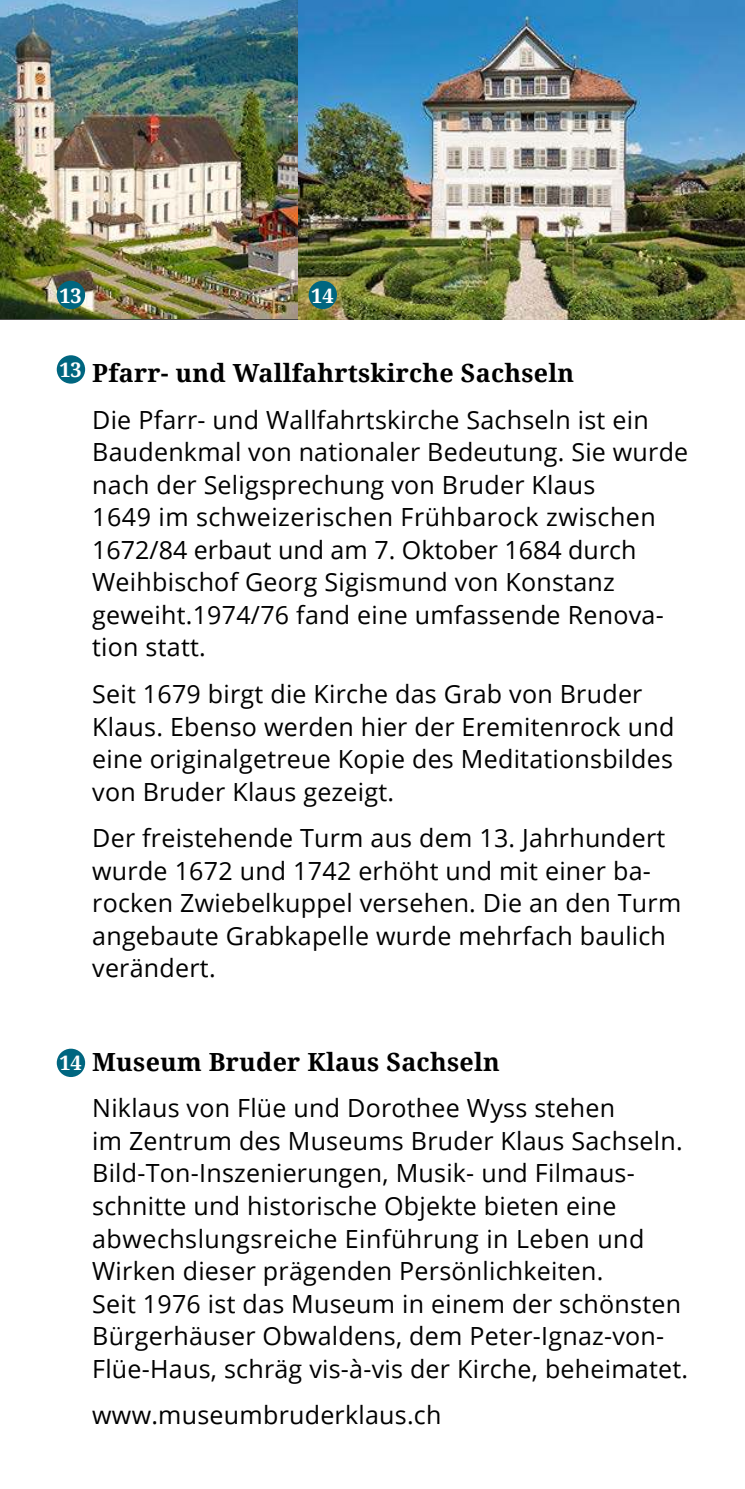
<style>
.page{position:relative;width:745px;height:1489px;background:#fff}
.page>*{position:absolute;margin:0;border:0;box-sizing:border-box;transform-origin:0 0}
.t1{font:25px/32.5px "Open Sans";letter-spacing:.01em;color:#000}
.t2{font:700 25px "Noto Serif";letter-spacing:.01em;color:#000}
.t3{font:700 20px "Noto Serif";color:#fff}
</style>
<div class="page">
<img style="left:298px;top:0;width:446px;height:319px">
<div style="left:57px;top:355px;width:28px;height:28px;background:#006680;border-radius:50%"></div>
<div style="left:308px;top:281px;width:29px;height:28px;background:#006680;border-radius:50%"></div>
<img style="left:0;top:0;width:298px;height:319px">
<div style="left:57px;top:281px;width:28px;height:28px;background:#006680;border-radius:50%"></div>
<div style="left:57px;top:1048px;width:28px;height:28px;background:#006680;border-radius:50%"></div>
<p class="t3" style="left:59px;top:287px;width:24px">13</p>
<p class="t3" style="left:311px;top:287px;width:24px">14</p>
<p class="t3" style="left:59px;top:361px;width:24px">13</p>
<p class="t2" style="left:92px;top:363px;width:483px">Pfarr- und Wallfahrtskirche Sachseln</p>
<p class="t1" style="left:92px;top:403px;width:597px">Die Pfarr- und Wallfahrtskirche Sachseln ist ein Baudenkmal von nationaler Bedeutung. Sie wurde nach der Seligsprechung von Bruder Klaus<br>1649 im schweizerischen Frühbarock zwischen 1672/84 erbaut und am 7. Oktober 1684 durch Weihbischof Georg Sigismund von Konstanz geweiht.1974/76 fand eine umfassende Renova&shy;tion statt.</p>
<p class="t1" style="left:92px;top:680px;width:583px">Seit 1679 birgt die Kirche das Grab von Bruder Klaus. Ebenso werden hier der Eremitenrock und eine originalgetreue Kopie des Meditationsbildes von Bruder Klaus gezeigt.</p>
<p class="t1" style="left:92px;top:821px;width:590px">Der freistehende Turm aus dem 13. Jahrhundert wurde 1672 und 1742 erhöht und mit einer ba&shy;rocken Zwiebelkuppel versehen. Die an den Turm angebaute Grabkapelle wurde mehrfach baulich verändert.</p>
<p class="t3" style="left:59px;top:1054px;width:24px">14</p>
<p class="t2" style="left:92px;top:1051px;width:409px">Museum Bruder Klaus Sachseln</p>
<p class="t1" style="left:92px;top:1094px;width:597px">Niklaus von Flüe und Dorothee Wyss stehen<br>im Zentrum des Museums Bruder Klaus Sachseln.<br>Bild-Ton-Inszenierungen, Musik- und Filmaus&shy;schnitte und historische Objekte bieten eine abwechslungsreiche Einführung in Leben und Wirken dieser prägenden Persönlichkeiten.<br>Seit 1976 ist das Museum in einem der schönsten Bürgerhäuser Obwaldens, dem Peter-Ignaz-von-Flüe-Haus, schräg vis-à-vis der Kirche, beheimatet.</p>
<p class="t1" style="left:92px;top:1401px;width:350px">www.museumbruderklaus.ch</p>
</div>
